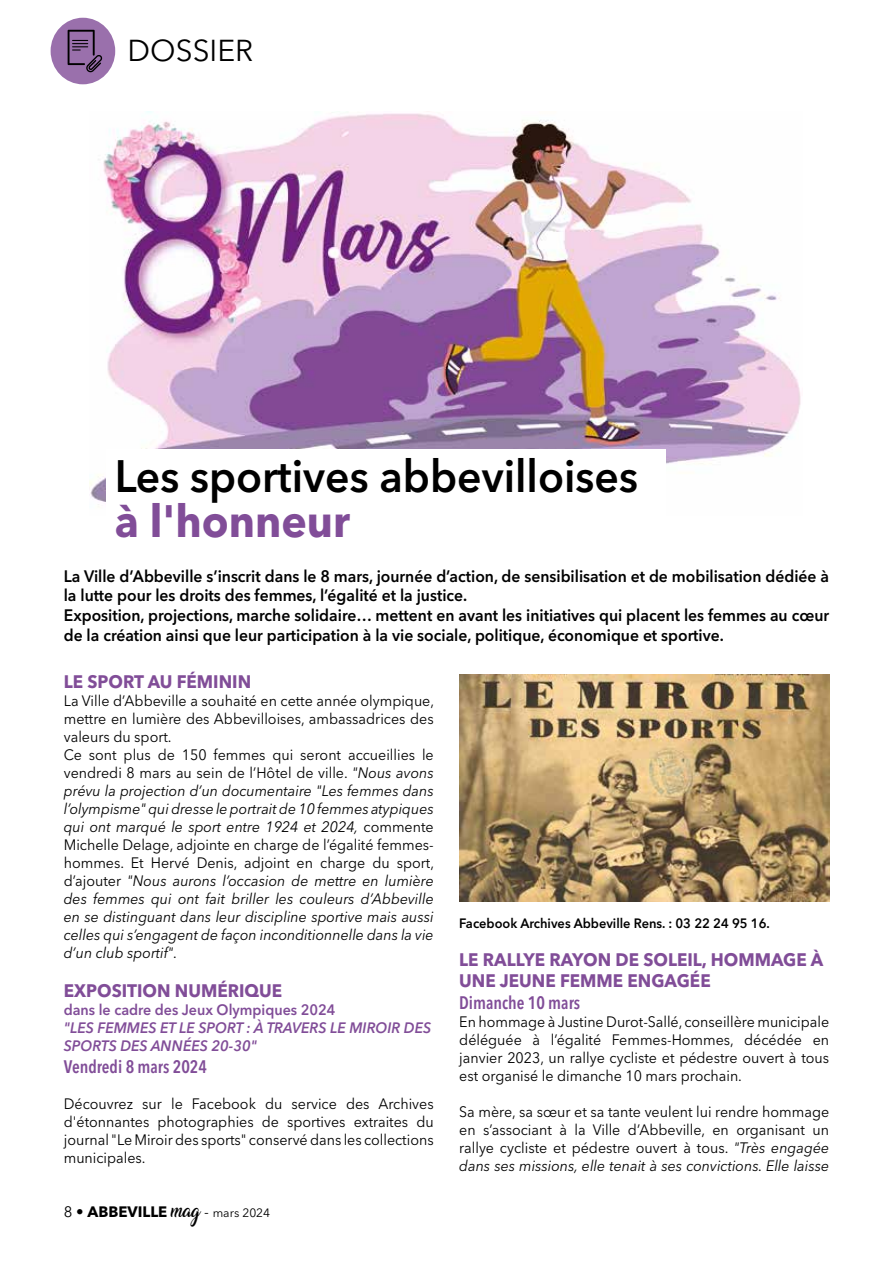
<style>
.page{position:relative;width:893px;height:1263px;background:#fff}
.page>*{position:absolute;margin:0;border:0;box-sizing:border-box;transform-origin:0 0}
.t1{font:600 45px "Avenir Next LT Pro";color:#000;scale:.95 1}
.t2{font:700 45px "Avenir Next LT Pro";color:#814d98;scale:.95 1}
.t3{font:30px "Avenir Next LT Pro";color:#000}
.t4{font:700 18px/21.6px "Avenir Next LT Pro";color:#814d98;scale:.95 1}
.t5{font:600 condensed 18px "Avenir Next LT Pro";color:#814d98;scale:.95 1}
.t6{font:600 16.5px/19.8px "Avenir Next LT Pro";color:#000;scale:.95 1}
.t7{font:italic 15px/18px "Avenir Next LT Pro";color:#000;scale:.95 1}
.t8{font:15px/18px "Avenir Next LT Pro";color:#000;text-align:justify;scale:.95 1}
.t9{font:italic 600 15px/18px "Avenir Next LT Pro";color:#814d98;scale:.95 1}
.t10{font:600 15px "Avenir Next LT Pro";color:#814d98;scale:.95 1}
.t11{font:700 15px "Avenir Next LT Pro";color:#000}
.t12{font:600 13.5px "Avenir Next LT Pro";color:#000;scale:.95 1}
.s1{font-style:normal}
.s2{font-weight:400}
.s3{font-family:"Amarillo";font-weight:400;font-size:12px}
.s4{font-weight:400;font-size:12px}
.s5{font-style:italic}
</style>
<div class="page">
<div style="left:51px;top:18px;width:64px;height:66px;background:#9a70ac;border-radius:50%"></div>
<svg style="left:68px;top:30px;width:34px;height:42px"></svg>
<img style="left:90px;top:112px;width:711px;height:393px">
<div style="left:106px;top:450px;width:559px;height:97px;background:#fff"></div>
<img style="left:459px;top:674px;width:370px;height:227px">
<h2 class="t3" style="left:128px;top:33px;width:127px">DOSSIER</h2>
<h1 class="t1" style="left:115px;top:449px;width:552px">Les sportives abbevilloises</h1>
<h1 class="t2" style="left:115px;top:494px;width:249px">à l'honneur</h1>
<p class="t6" style="left:64px;top:566px;width:807px">La Ville d’Abbeville s’inscrit dans le 8 mars, journée d’action, de sensibilisation et de mobilisation dédiée à la lutte pour les droits des femmes, l’égalité et la justice.<br>Exposition, projections, marche solidaire… mettent en avant les initiatives qui placent les femmes au cœur de la création ainsi que leur participation à la vie sociale, politique, économique et sportive.</p>
<p class="t4" style="left:64px;top:670px;width:199px">LE SPORT AU FÉMININ</p>
<p class="t7" style="left:64px;top:691px;width:391px"><span class="s1">La Ville d’Abbeville a souhaité en cette année olympique, mettre en lumière des Abbevilloises, ambassadrices des valeurs du sport.<br>Ce sont plus de 150 femmes qui seront accueillies le vendredi 8 mars au sein de l’Hôtel de ville.</span> "Nous avons prévu la projection d’un documentaire "Les femmes dans l’olympisme" qui dresse le portrait de 10 femmes atypiques qui ont marqué le sport entre 1924 et 2024, <span class="s1">commente Michelle Delage, adjointe en charge de l’égalité femmes&shy;hommes. Et Hervé Denis, adjoint en charge du sport, d’ajouter</span> "Nous aurons l’occasion de mettre en lumière des femmes qui ont fait briller les couleurs d’Abbeville en se distinguant dans leur discipline sportive mais aussi celles qui s’engagent de façon inconditionnelle dans la vie d’un club sportif".</p>
<p class="t4" style="left:64px;top:980px;width:231px">EXPOSITION NUMÉRIQUE</p>
<p class="t10" style="left:64px;top:1001px;width:288px">dans le cadre des Jeux Olympiques 2024</p>
<p class="t9" style="left:64px;top:1019px;width:388px">"LES FEMMES ET LE SPORT : À TRAVERS LE MIROIR DES<br>SPORTS DES ANNÉES 20-30"</p>
<p class="t5" style="left:64px;top:1055px;width:152px">Vendredi 8 mars 2024</p>
<p class="t8" style="left:64px;top:1094px;width:391px">Découvrez sur le Facebook du service des Archives d'étonnantes photographies de sportives extraites du journal "Le Miroir des sports" conservé dans les collections municipales.</p>
<p class="t11" style="left:64px;top:1202px;width:208px"><span class="s2">8 •</span> ABBEVILLE <span class="s3">mag</span> <span class="s2">-</span> <span class="s4">mars 2024</span></p>
<p class="t12" style="left:459px;top:915px;width:328px">Facebook Archives Abbeville Rens. : 03 22 24 95 16.</p>
<p class="t4" style="left:459px;top:948px;width:385px">LE RALLYE RAYON DE SOLEIL, HOMMAGE À<br>UNE JEUNE FEMME ENGAGÉE</p>
<p class="t5" style="left:459px;top:991px;width:129px">Dimanche 10 mars</p>
<p class="t8" style="left:459px;top:1012px;width:391px">En hommage à Justine Durot-Sallé, conseillère municipale déléguée à l’égalité Femmes-Hommes, décédée en janvier 2023, un rallye cycliste et pédestre ouvert à tous est organisé le dimanche 10 mars prochain.</p>
<p class="t8" style="left:459px;top:1102px;width:391px">Sa mère, sa sœur et sa tante veulent lui rendre hommage en s’associant à la Ville d’Abbeville, en organisant un rallye cycliste et pédestre ouvert à tous. <span class="s5">"Très engagée dans ses missions, elle tenait à ses convictions. Elle laisse</span></p>
</div>
